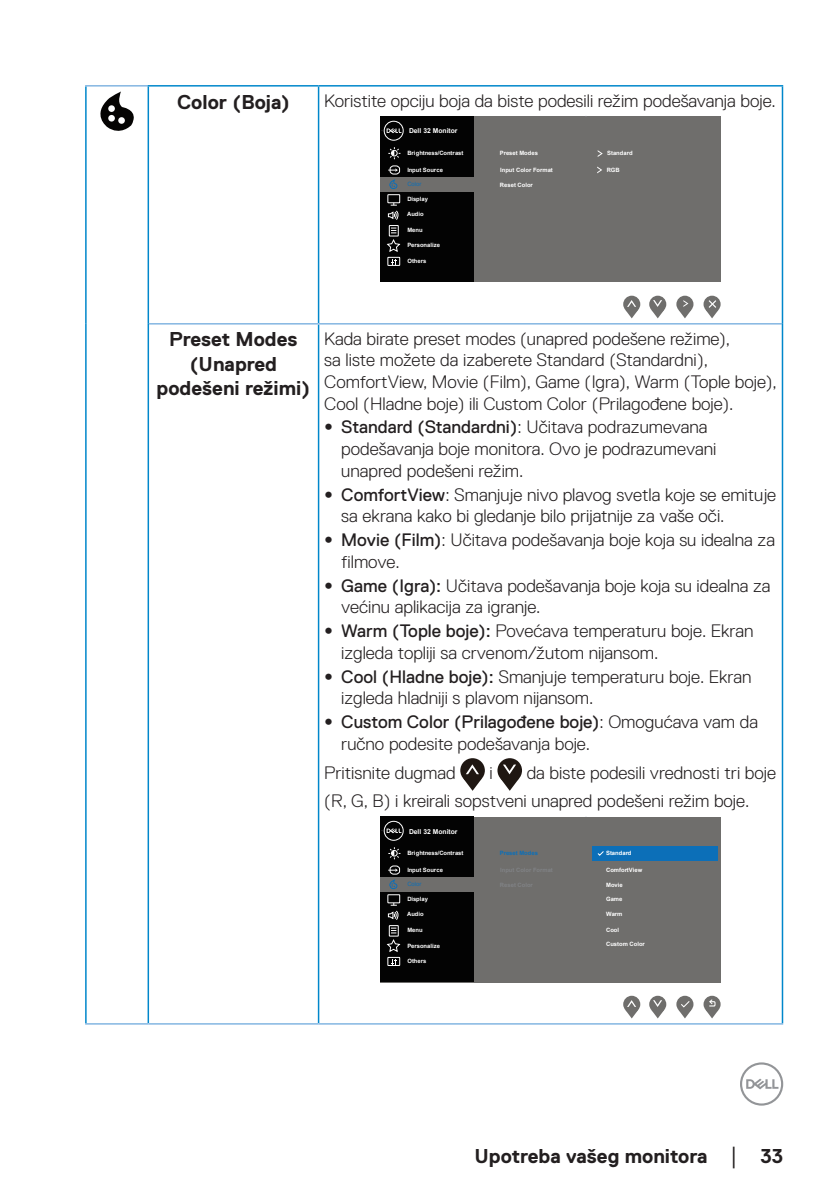
<style>
.page{position:relative;width:840px;height:1191px;background:#fff}
.page>*{position:absolute;margin:0;border:0;box-sizing:border-box;transform-origin:0 0}
.text_OSD_table{font:700 20px/24px "Dell Replica";color:#231f20;text-align:center}
.text_OSD_table-2{font:300 18px/21.6px "Dell Replica";color:#231f20}
.t1{font:700 6.8px "Arial";color:#fff}
.t2{font:700 5.8px "Arial";color:#fff}
.t3{font:700 5.8px "Arial";color:#0c6fb8}
.t4{font:5.8px "Arial";color:#0c6fb8}
.s1{font-family:"Museo Sans For Dell 300";font-weight:400}
.s2{font-weight:400}
.s3{font-family:"Times New Roman";font-weight:400;font-size:18px}
</style>
<div class="page">
<svg style="left:740px;top:1062px;width:42px;height:43px"></svg>
<hr style="left:85px;top:85px;width:62px;height:2px;background:#84b6e2">
<hr style="left:147px;top:85px;width:171px;height:2px;background:#0087cb">
<hr style="left:147px;top:87px;width:2px;height:237px;background:#0087cb">
<hr style="left:318px;top:85px;width:464px;height:2px;background:#0087cb">
<hr style="left:317px;top:87px;width:2px;height:236px;background:#0087cb">
<hr style="left:147px;top:324px;width:2px;height:699px;background:#0087cb">
<hr style="left:317px;top:324px;width:2px;height:699px;background:#0087cb">
<hr style="left:149px;top:323px;width:169px;height:1px;background:#84b6e2">
<hr style="left:318px;top:323px;width:463px;height:1px;background:#84b6e2">
<hr style="left:85px;top:1023px;width:63px;height:1px;background:#84b6e2">
<hr style="left:148px;top:1023px;width:170px;height:1px;background:#84b6e2">
<hr style="left:318px;top:1023px;width:464px;height:1px;background:#84b6e2">
<hr style="left:85px;top:87px;width:2px;height:237px;background:#0087cb">
<hr style="left:85px;top:324px;width:2px;height:699px;background:#0087cb">
<hr style="left:781px;top:87px;width:1px;height:237px;background:#0087cb">
<hr style="left:781px;top:324px;width:1px;height:699px;background:#0087cb">
<svg style="left:100px;top:91px;width:34px;height:40px"></svg>
<div style="left:108px;top:105px;width:7px;height:7px;background:#fff;border-radius:50%"></div>
<div style="left:108px;top:115px;width:7px;height:7px;background:#fff;border-radius:50%"></div>
<div style="left:118px;top:117px;width:7px;height:7px;background:#fff;border-radius:50%"></div>
<div style="left:380px;top:117px;width:340px;height:165px;background:#6f6e6c"></div>
<div style="left:380px;top:117px;width:93px;height:165px;background:#030303"></div>
<div style="left:380px;top:177px;width:94px;height:15px;background:#6f6e6c"></div>
<div style="left:623px;top:296px;width:17px;height:17px;background:#6f6e6c;border-radius:50%"></div>
<div style="left:649px;top:296px;width:17px;height:17px;background:#6f6e6c;border-radius:50%"></div>
<div style="left:676px;top:296px;width:17px;height:17px;background:#6f6e6c;border-radius:50%"></div>
<div style="left:703px;top:296px;width:17px;height:17px;background:#6f6e6c;border-radius:50%"></div>
<svg style="left:625px;top:300px;width:13px;height:18px"></svg>
<svg style="left:678px;top:300px;width:13px;height:18px"></svg>
<svg style="left:651px;top:300px;width:13px;height:18px"></svg>
<svg style="left:705px;top:300px;width:13px;height:18px"></svg>
<svg style="left:383px;top:121px;width:20px;height:20px"></svg>
<div style="left:387px;top:194px;width:13px;height:9px;border:1px solid #fff"></div>
<svg style="left:391px;top:259px;width:5px;height:5px"></svg>
<div style="left:387px;top:257px;width:13px;height:9px;border:1px solid #fff"></div>
<svg style="left:387px;top:179px;width:10px;height:17px"></svg>
<div style="left:388px;top:225px;width:10px;height:12px;border:1px solid #fff"></div>
<svg style="left:386px;top:227px;width:15px;height:25px"></svg>
<svg style="left:387px;top:203px;width:11px;height:17px"></svg>
<svg style="left:388px;top:147px;width:12px;height:12px"></svg>
<svg style="left:597px;top:150px;width:5px;height:7px"></svg>
<svg style="left:388px;top:168px;width:9px;height:4px"></svg>
<div style="left:389px;top:165px;width:11px;height:9px;border:1px solid #fff;border-radius:3px"></div>
<svg style="left:597px;top:166px;width:5px;height:7px"></svg>
<div style="left:460px;top:758px;width:24px;height:24px;background:#1f1712;border-radius:50%"></div>
<svg style="left:463px;top:764px;width:18px;height:27px"></svg>
<div style="left:497px;top:758px;width:24px;height:24px;background:#1f1712;border-radius:50%"></div>
<svg style="left:500px;top:764px;width:19px;height:27px"></svg>
<div style="left:380px;top:817px;width:340px;height:165px;background:#6f6e6c"></div>
<div style="left:380px;top:816px;width:93px;height:166px;background:#030303"></div>
<div style="left:380px;top:877px;width:94px;height:15px;background:#6f6e6c"></div>
<svg style="left:623px;top:995px;width:17px;height:17px"></svg>
<svg style="left:649px;top:995px;width:17px;height:17px"></svg>
<svg style="left:676px;top:995px;width:17px;height:17px"></svg>
<svg style="left:703px;top:995px;width:17px;height:17px"></svg>
<svg style="left:625px;top:1000px;width:13px;height:18px"></svg>
<svg style="left:651px;top:1000px;width:13px;height:18px"></svg>
<svg style="left:383px;top:821px;width:20px;height:19px"></svg>
<div style="left:387px;top:894px;width:13px;height:9px;border:1px solid #fff"></div>
<svg style="left:391px;top:959px;width:5px;height:5px"></svg>
<div style="left:387px;top:956px;width:13px;height:10px;border:1px solid #fff"></div>
<svg style="left:387px;top:879px;width:10px;height:16px"></svg>
<div style="left:388px;top:925px;width:10px;height:11px;border:1px solid #fff"></div>
<svg style="left:386px;top:927px;width:15px;height:25px"></svg>
<svg style="left:387px;top:903px;width:11px;height:17px"></svg>
<svg style="left:388px;top:847px;width:12px;height:12px"></svg>
<svg style="left:388px;top:868px;width:9px;height:4px"></svg>
<div style="left:389px;top:865px;width:11px;height:9px;border:1px solid #fff;border-radius:3px"></div>
<div style="left:591px;top:846px;width:126px;height:14px;background:#0c6fb8"></div>
<svg style="left:597px;top:851px;width:7px;height:5px"></svg>
<svg style="left:678px;top:999px;width:13px;height:19px"></svg>
<svg style="left:705px;top:998px;width:13px;height:20px"></svg>
<p class="text_OSD_table" style="left:177px;top:90px;width:114px">Color (Boja)</p>
<p class="text_OSD_table-2" style="left:324px;top:90px;width:453px">Koristite opciju boja da biste podesili režim podešavanja boje.</p>
<p class="t2" style="left:407px;top:149px;width:57px">Brightness/Contrast</p>
<p class="t1" style="left:409px;top:127px;width:50px">Dell 32 Monitor</p>
<p class="t2" style="left:407px;top:166px;width:37px">Input Source</p>
<p class="t4" style="left:407px;top:180px;width:16px">Color</p>
<p class="t2" style="left:407px;top:195px;width:22px">Display</p>
<p class="t2" style="left:499px;top:149px;width:40px">Preset Modes</p>
<p class="t2" style="left:607px;top:149px;width:27px">Standard</p>
<p class="t2" style="left:606px;top:166px;width:15px">RGB</p>
<p class="t2" style="left:500px;top:166px;width:54px">Input Color Format</p>
<p class="t2" style="left:499px;top:181px;width:34px">Reset Color</p>
<p class="t2" style="left:407px;top:210px;width:18px">Audio</p>
<p class="t2" style="left:407px;top:226px;width:17px">Menu</p>
<p class="t2" style="left:407px;top:242px;width:34px">Personalize</p>
<p class="t2" style="left:407px;top:257px;width:21px">Others</p>
<p class="text_OSD_table" style="left:156px;top:328px;width:155px">Preset Modes (Unapred podešeni režimi)</p>
<p class="text_OSD_table-2" style="left:324px;top:328px;width:453px">Kada birate preset modes (unapred podešene režime),<br>sa liste možete da izaberete Standard (Standardni), ComfortView, Movie (Film), Game (Igra), Warm (Tople boje), Cool (Hladne boje) ili Custom Color (Prilagođene boje).</p>
<p class="text_OSD_table-2" style="left:341px;top:416px;width:376px;text-indent:-17px"><span class="s1">∞</span> <span class="s2">Standard (Standardni)</span>: Učitava podrazumevana podešavanja boje monitora. Ovo je podrazumevani unapred podešeni režim.</p>
<p class="text_OSD_table-2" style="left:341px;top:483px;width:436px;text-indent:-17px"><span class="s1">∞</span> <span class="s2">ComfortView</span>: Smanjuje nivo plavog svetla koje se emituje sa ekrana kako bi gledanje bilo prijatnije za vaše oči.</p>
<p class="text_OSD_table-2" style="left:341px;top:529px;width:435px;text-indent:-17px"><span class="s1">∞</span> <span class="s2">Movie (Film)</span>: Učitava podešavanja boje koja su idealna za filmove.</p>
<p class="text_OSD_table-2" style="left:341px;top:574px;width:430px;text-indent:-17px"><span class="s1">∞</span> <span class="s2">Game (Igra):</span> Učitava podešavanja boje koja su idealna za većinu aplikacija za igranje.</p>
<p class="text_OSD_table-2" style="left:341px;top:620px;width:413px;text-indent:-17px"><span class="s1">∞</span> <span class="s2">Warm (Tople boje):</span> Povećava temperaturu boje. Ekran izgleda topliji sa crvenom/žutom nijansom.</p>
<p class="text_OSD_table-2" style="left:341px;top:665px;width:411px;text-indent:-17px"><span class="s1">∞</span> <span class="s2">Cool (Hladne boje):</span> Smanjuje temperaturu boje. Ekran izgleda hladniji s plavom nijansom.</p>
<p class="text_OSD_table-2" style="left:341px;top:711px;width:418px;text-indent:-17px"><span class="s1">∞</span> <span class="s2">Custom Color (Prilagođene boje)</span>: Omogućava vam da ručno podesite podešavanja boje.</p>
<p class="text_OSD_table-2" style="left:324px;top:762px;width:133px">Pritisnite dugmad</p>
<p class="text_OSD_table-2" style="left:489px;top:762px;width:5px">i</p>
<p class="text_OSD_table-2" style="left:324px;top:759px;width:453px;line-height:27.4px;text-indent:202px">da biste podesili vrednosti tri boje (R, G, B) i kreirali sopstveni unapred podešeni režim boje.</p>
<p class="t1" style="left:409px;top:826px;width:50px">Dell 32 Monitor</p>
<p class="t2" style="left:407px;top:866px;width:37px">Input Source</p>
<p class="t4" style="left:407px;top:880px;width:16px">Color</p>
<p class="t2" style="left:407px;top:895px;width:22px">Display</p>
<p class="t2" style="left:407px;top:849px;width:57px">Brightness/Contrast</p>
<p class="t2" style="left:407px;top:910px;width:18px">Audio</p>
<p class="t2" style="left:407px;top:926px;width:17px">Menu</p>
<p class="t2" style="left:407px;top:941px;width:34px">Personalize</p>
<p class="t2" style="left:407px;top:957px;width:21px">Others</p>
<p class="t3" style="left:499px;top:849px;width:40px">Preset Modes</p>
<p class="t2" style="left:605px;top:849px;width:27px">Standard</p>
<p class="t2" style="left:605px;top:866px;width:38px">ComfortView</p>
<p class="t2" style="left:605px;top:880px;width:18px">Movie</p>
<p class="t2" style="left:605px;top:894px;width:18px">Game</p>
<p class="t2" style="left:605px;top:910px;width:18px">Warm</p>
<p class="t2" style="left:605px;top:925px;width:15px">Cool</p>
<p class="t2" style="left:605px;top:940px;width:40px">Custom Color</p>
<p class="text_OSD_table" style="left:474px;top:1143px;width:310px">Upotreba vašeg monitora <span class="s3">│</span> 33</p>
</div>
